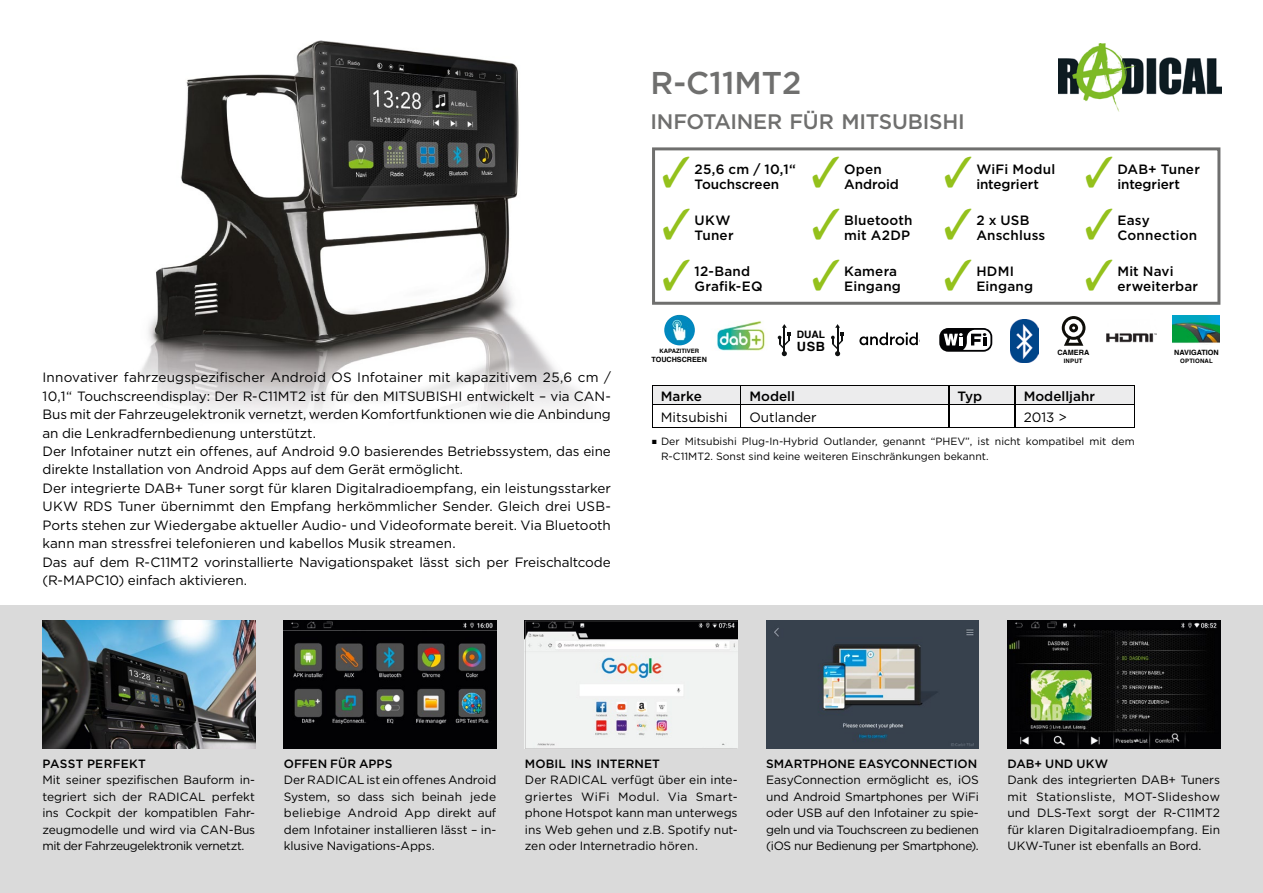
<style>
.page{position:relative;width:1263px;height:893px;background:#fff}
.page>*{position:absolute;margin:0;border:0;box-sizing:border-box;transform-origin:0 0}
.t1{font:43.05px/51.6px "Zapf Dingbats Std";color:#94c11c;text-align:justify;scale:.89 1}
.t2{font:500 31.5px "Gotham";color:#6f6f6e}
.t3{font:500 21px "Gotham";letter-spacing:-.015em;color:#6f6f6e}
.t4{font:13.5px/18.5px "Gotham";letter-spacing:-.005em;color:#000}
.t5{font:500 13.5px/15px "Gotham";letter-spacing:.01em;color:#000}
.t6{font:500 13.5px/15px "Gotham";letter-spacing:-.01em;color:#000}
.t7{font:700 12.75px "Helvetica";color:#000}
.t8{font:12px/16.5px "Gotham";letter-spacing:-.01em;color:#000;text-align:justify}
.t9{font:500 12px "Gotham";color:#000}
.t10{font:500 12px "Gotham";letter-spacing:.02em;color:#000}
.t11{font:10.5px/15px "Gotham";color:#000}
.t12{font:700 10.2px "Helvetica";color:#000}
.t13{font:700 7.2px "Helvetica";color:#000}
.t14{font:700 6px "Helvetica";letter-spacing:.03em;color:#000}
.t15{font:700 6px "Helvetica";color:#000}
</style>
<div class="page">
<img style="left:139px;top:41px;width:533px;height:374px">
<div style="left:0;top:605px;width:1263px;height:288px;background:#dadada"></div>
<img style="left:284px;top:621px;width:212px;height:128px">
<img style="left:43px;top:621px;width:212px;height:128px">
<svg style="left:525px;top:621px;width:213px;height:128px;background:#d0d0d0"></svg>
<img style="left:766px;top:621px;width:213px;height:128px">
<img style="left:1007px;top:621px;width:213px;height:128px">
<img style="left:1058px;top:44px;width:163px;height:68px">
<svg style="left:652px;top:147px;width:568px;height:158px"></svg>
<img style="left:1010px;top:320px;width:28px;height:42px">
<svg style="left:859px;top:332px;width:59px;height:13px"></svg>
<svg style="left:939px;top:328px;width:53px;height:24px"></svg>
<img style="left:717px;top:321px;width:61px;height:30px">
<svg style="left:778px;top:324px;width:13px;height:32px"></svg>
<svg style="left:831px;top:324px;width:13px;height:32px"></svg>
<img style="left:1172px;top:316px;width:48px;height:27px">
<img style="left:1106px;top:333px;width:51px;height:10px">
<img style="left:664px;top:315px;width:31px;height:30px;border-radius:15px">
<svg style="left:1062px;top:316px;width:23px;height:30px"></svg>
<hr style="left:652px;top:385px;width:89px;height:1px;background:#000">
<hr style="left:741px;top:385px;width:208px;height:1px;background:#000">
<hr style="left:949px;top:385px;width:66px;height:1px;background:#000">
<hr style="left:1015px;top:385px;width:120px;height:1px;background:#000">
<hr style="left:652px;top:427px;width:89px;height:1px;background:#000">
<hr style="left:741px;top:427px;width:208px;height:1px;background:#000">
<hr style="left:949px;top:427px;width:66px;height:1px;background:#000">
<hr style="left:1015px;top:427px;width:120px;height:1px;background:#000">
<svg style="left:652px;top:386px;width:483px;height:41px"></svg>
<hr style="left:948px;top:405px;width:2px;height:22px;background:#000">
<hr style="left:1014px;top:405px;width:2px;height:22px;background:#000">
<h2 class="t2" style="left:651px;top:63px;width:152px">R-C11MT2</h2>
<h3 class="t3" style="left:651px;top:108px;width:316px">INFOTAINER FÜR MITSUBISHI</h3>
<h1 class="t1" style="left:662px;top:147px;width:34px">✓ ✓ ✓</h1>
<p class="t6" style="left:1117px;top:161px;width:84px">DAB+ Tuner integriert</p>
<h1 class="t1" style="left:811px;top:147px;width:34px">✓ ✓ ✓</h1>
<p class="t5" style="left:976px;top:161px;width:80px">WiFi Modul integriert</p>
<h1 class="t1" style="left:944px;top:147px;width:34px">✓ ✓ ✓</h1>
<h1 class="t1" style="left:1085px;top:147px;width:34px">✓ ✓ ✓</h1>
<p class="t5" style="left:695px;top:161px;width:103px">25,6 cm / 10,1“<br>Touchscreen</p>
<p class="t5" style="left:695px;top:212px;width:40px">UKW<br>Tuner</p>
<p class="t5" style="left:695px;top:264px;width:69px">12-Band<br>Grafik-EQ</p>
<p class="t5" style="left:844px;top:161px;width:56px">Open<br>Android</p>
<p class="t5" style="left:844px;top:212px;width:70px">Bluetooth mit A2DP</p>
<p class="t5" style="left:844px;top:264px;width:58px">Kamera<br>Eingang</p>
<p class="t5" style="left:976px;top:212px;width:71px">2 x USB<br>Anschluss</p>
<p class="t5" style="left:976px;top:264px;width:58px">HDMI<br>Eingang</p>
<p class="t5" style="left:1117px;top:212px;width:81px">Easy<br>Connection</p>
<p class="t5" style="left:1117px;top:264px;width:82px">Mit Navi erweiterbar</p>
<p class="t4" style="left:43px;top:368px;width:570px">Innovativer fahrzeugspezifischer Android OS Infotainer mit ka pa zi tivem 25,6 cm / 10,1“ Touch screendisplay: Der R-C11MT2 ist für den MITSUBISHI entwickelt – via CAN-Bus mit der Fahrzeugelektronik ver netzt, werden Komfort funktionen wie die Anbindung an die Lenkrad fernbedienung unterstützt.<br>Der Infotainer nutzt ein offenes, auf Android 9.0 basierendes Betriebssystem, das eine direkte Installation von Android Apps auf dem Gerät ermöglicht.<br>Der integrierte DAB+ Tuner sorgt für klaren Digitalradioempfang, ein leis tungsstarker UKW RDS Tuner übernimmt den Empfang her kömm licher Sender. Gleich drei USB-Ports stehen zur Wiedergabe aktueller Audio- und Videoformate bereit. Via Bluetooth kann man stressfrei telefonieren und kabellos Musik streamen.<br>Das auf dem R-C11MT2 vorinstallierte Navigationspaket lässt sich per Freischaltcode (R-MAPC10) einfach aktivieren.</p>
<p class="t15" style="left:659px;top:346px;width:41px">KAPAZITIVER</p>
<p class="t13" style="left:651px;top:354px;width:57px">TOUCHSCREEN</p>
<p class="t12" style="left:797px;top:326px;width:30px">DUAL</p>
<p class="t7" style="left:797px;top:336px;width:30px">USB</p>
<p class="t13" style="left:1057px;top:347px;width:33px">CAMERA</p>
<p class="t14" style="left:1064px;top:356px;width:20px">INPUT</p>
<p class="t5" style="left:661px;top:388px;width:42px">Marke</p>
<p class="t5" style="left:749px;top:388px;width:47px">Modell</p>
<p class="t5" style="left:957px;top:388px;width:26px">Typ</p>
<p class="t5" style="left:1024px;top:388px;width:73px">Modelljahr</p>
<p class="t4" style="left:661px;top:407px;width:68px">Mitsubishi</p>
<p class="t4" style="left:749px;top:407px;width:69px">Outlander</p>
<p class="t4" style="left:1024px;top:407px;width:45px">2013 &gt;</p>
<p class="t11" style="left:661px;top:434px;width:475px;text-indent:-9px">■ Der Mitsubishi Plug-In-Hybrid Outlander, genannt “PHEV”, ist nicht kompatibel mit dem<br>R-C11MT2. Sonst sind keine weiteren Einschränkungen bekannt.</p>
<p class="t13" style="left:1174px;top:347px;width:46px">NAVIGATION</p>
<p class="t14" style="left:1180px;top:356px;width:34px">OPTIONAL</p>
<p class="t10" style="left:43px;top:756px;width:105px">PASST PERFEKT</p>
<p class="t8" style="left:43px;top:772px;width:214px">Mit seiner spezifischen Bauform in&shy;te griert sich der RADICAL per fekt ins Cockpit der kompatiblen Fahr&shy;zeugmodelle und wird via CAN-Bus mit der Fahrzeugelektronik vernetzt.</p>
<p class="t9" style="left:284px;top:756px;width:110px">OFFEN FÜR APPS</p>
<p class="t8" style="left:284px;top:772px;width:214px">Der RADICAL ist ein offenes Android System, so dass sich bei nah jede beliebige Android App direkt auf dem Info tainer in stal lieren lässt – in&shy;klusive Navigations-Apps.</p>
<p class="t9" style="left:525px;top:756px;width:136px">MOBIL INS INTERNET</p>
<p class="t8" style="left:525px;top:772px;width:214px">Der RADICAL verfügt über ein in te&shy;griertes WiFi Mo dul. Via Smart&shy;phone Hotspot kann man un ter wegs ins Web gehen und z.B. Spotify nut&shy;zen oder Internetradio hören.</p>
<p class="t9" style="left:766px;top:756px;width:212px">SMARTPHONE EASYCONNECTION</p>
<p class="t8" style="left:766px;top:772px;width:214px">EasyConnection ermöglicht es, iOS und Android Smartphones per WiFi oder USB auf den Infotainer zu spie&shy;geln und via Touchscreen zu bedienen (iOS nur Bedienung per Smartphone).</p>
<p class="t9" style="left:1007px;top:756px;width:102px">DAB+ UND UKW</p>
<p class="t8" style="left:1007px;top:772px;width:214px">Dank des inte grier ten DAB+ Tuners mit Stationsliste, MOT-Slideshow und DLS-Text sorgt der R-C11MT2 für klaren Digital radio em pfang. Ein UKW-Tuner ist ebenfalls an Bord.</p>
</div>
